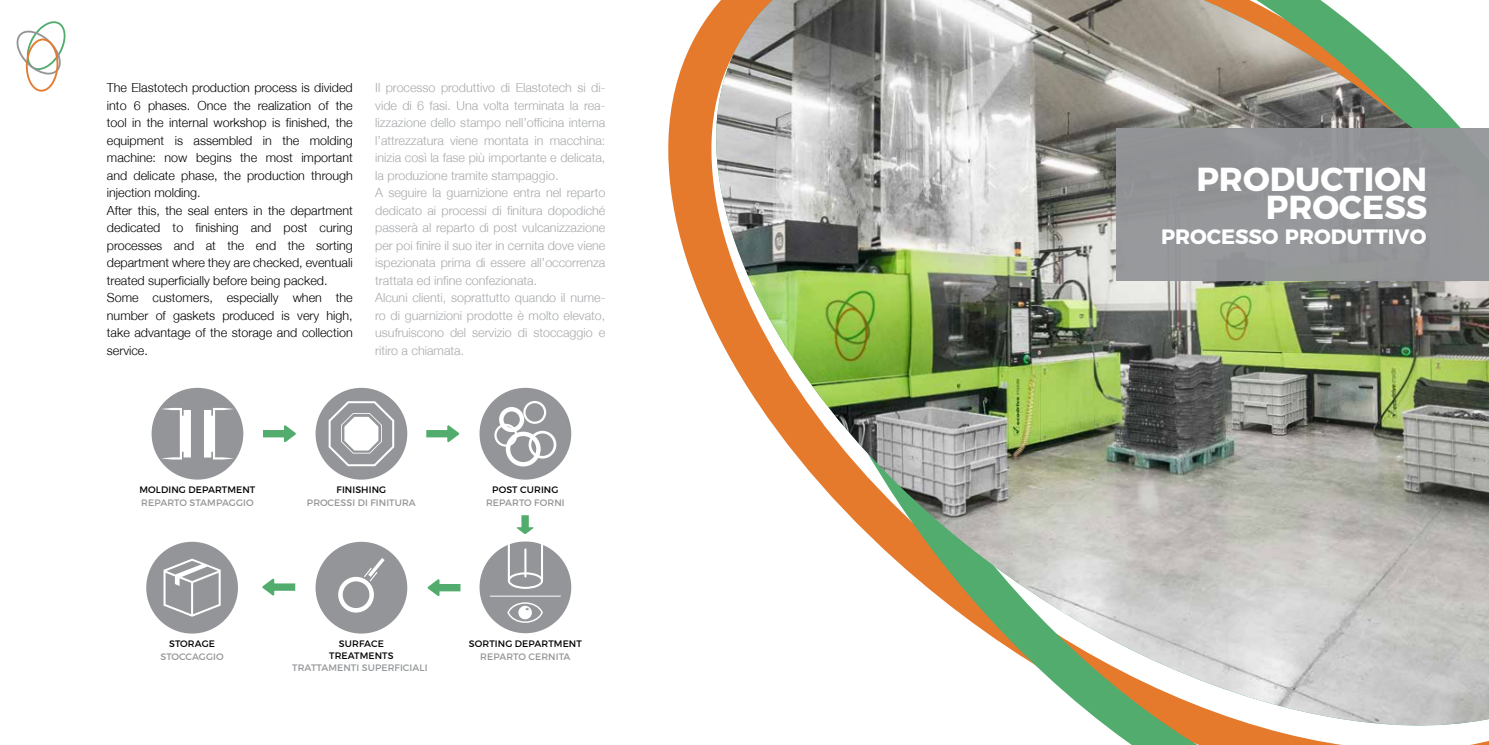
<style>
.page{position:relative;width:1489px;height:745px;background:#fff}
.page>*{position:absolute;margin:0;border:0;box-sizing:border-box;transform-origin:0 0}
.t1{font:700 33.25px/28.4px "Montserrat";color:#fff;text-align:right}
.t2{font:700 20.75px "Montserrat";color:#fff}
.t3{font:300 12.5px/17.5px "Helvetica Neue";color:#a7a9ac}
.t4{font:300 12.5px/17.5px "Helvetica Neue";color:#000}
.t5{font:9.38px "Montserrat";letter-spacing:.01em;color:#939598}
.t6{font:9.38px/11.2px "Montserrat";letter-spacing:.01em;color:#000;text-align:center}
</style>
<div class="page">
<svg style="left:16px;top:21px;width:50px;height:71px"></svg>
<div style="left:152px;top:387px;width:91px;height:92px;background:#939598;border-radius:50%"></div>
<div style="left:315px;top:387px;width:92px;height:92px;background:#939598;border-radius:50%"></div>
<div style="left:479px;top:387px;width:92px;height:92px;background:#939598;border-radius:50%"></div>
<svg style="left:263px;top:425px;width:33px;height:17px"></svg>
<svg style="left:426px;top:425px;width:33px;height:17px"></svg>
<svg style="left:161px;top:407px;width:30px;height:52px"></svg>
<svg style="left:204px;top:408px;width:30px;height:51px"></svg>
<svg style="left:328px;top:401px;width:66px;height:65px"></svg>
<svg style="left:494px;top:401px;width:62px;height:65px"></svg>
<svg style="left:668px;top:7px;width:47px;height:322px;fill:#e57a2d"></svg>
<img style="left:715px;top:0;width:773px;height:725px">
<div style="left:1116px;top:128px;width:372px;height:152px;background:#939598"></div>
<div style="left:479px;top:541px;width:92px;height:91px;background:#939598;border-radius:50%"></div>
<div style="left:146px;top:541px;width:92px;height:92px;background:#939598;border-radius:50%"></div>
<svg style="left:727px;top:585px;width:33px;height:17px"></svg>
<svg style="left:163px;top:558px;width:58px;height:58px"></svg>
<hr style="left:490px;top:595px;width:71px;height:1px;background:#fff">
<svg style="left:507px;top:602px;width:36px;height:20px"></svg>
<svg style="left:262px;top:578px;width:33px;height:17px"></svg>
<svg style="left:508px;top:515px;width:35px;height:73px"></svg>
<div style="left:315px;top:541px;width:92px;height:92px;background:#939598;border-radius:50%"></div>
<svg style="left:338px;top:558px;width:47px;height:54px"></svg>
<svg style="left:427px;top:579px;width:33px;height:17px"></svg>
<p class="t4" style="left:107px;top:78px;width:247px">The Elastotech production process is divided into 6 phases. Once the realization of the tool in the internal workshop is finished, the equipment is assembled in the molding machine: now begins the most important and delicate phase, the production through injection molding.<br>After this, the seal enters in the department dedicated to finishing and post curing processes and at the end the sorting department where they are checked, eventuali treated superficially before being packed.<br>Some customers, especially when the number of gaskets produced is very high, take advantage of the storage and collection service.</p>
<p class="t3" style="left:375px;top:78px;width:232px">Il processo produttivo di Elastotech si di&shy;vide di 6 fasi. Una volta terminata la rea&shy;lizzazione dello stampo nell’officina interna l’attrezzatura viene montata in macchina: inizia così la fase più importante e delicata, la produzione tramite stampaggio.<br>A seguire la guarnizione entra nel reparto dedicato ai processi di finitura dopodiché passerà al reparto di post vulcanizzazione per poi finire il suo iter in cernita dove viene ispezionata prima di essere all’occorrenza trattata ed infine confezionata.<br>Alcuni clienti, soprattutto quando il nume&shy;ro di guarnizioni prodotte è molto elevato, usufruiscono del servizio di stoccaggio e ritiro a chiamata.</p>
<p class="t6" style="left:139px;top:484px;width:117px">MOLDING DEPARTMENT</p>
<p class="t6" style="left:336px;top:484px;width:51px">FINISHING</p>
<p class="t6" style="left:492px;top:484px;width:68px">POST CURING</p>
<p class="t5" style="left:141px;top:497px;width:114px">REPARTO STAMPAGGIO</p>
<p class="t5" style="left:307px;top:497px;width:110px">PROCESSI DI FINITURA</p>
<p class="t5" style="left:486px;top:497px;width:80px">REPARTO FORNI</p>
<p class="t6" style="left:169px;top:638px;width:47px">STORAGE</p>
<p class="t6" style="left:469px;top:637px;width:114px">SORTING DEPARTMENT</p>
<p class="t5" style="left:292px;top:661px;width:137px">TRATTAMENTI SUPERFICIALI</p>
<p class="t6" style="left:329px;top:638px;width:66px">SURFACE<br>TREATMENTS</p>
<p class="t5" style="left:160px;top:650px;width:65px">STOCCAGGIO</p>
<p class="t5" style="left:480px;top:650px;width:92px">REPARTO CERNITA</p>
<h1 class="t1" style="left:1196px;top:162px;width:232px">PRODUCTION<br>PROCESS</h1>
<h2 class="t2" style="left:1160px;top:220px;width:267px">PROCESSO PRODUTTIVO</h2>
</div>
